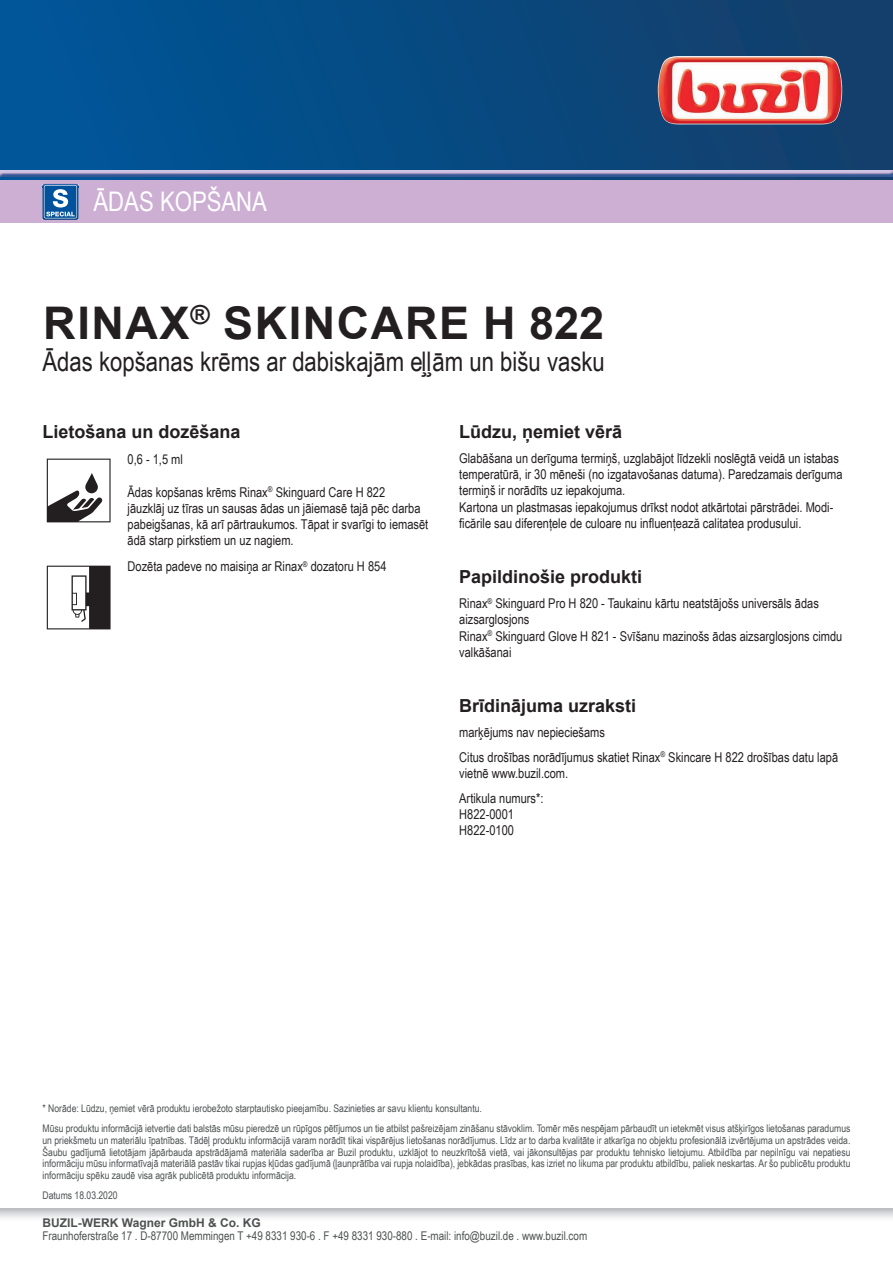
<style>
.page{position:relative;width:893px;height:1263px;background:#fff}
.page>*{position:absolute;margin:0;border:0;box-sizing:border-box;transform-origin:0 0}
.t1{font:700 45px "Arial";letter-spacing:.035em;color:#231f20}
.t2{font:27px "Arial Narrow";color:#231f20}
.t3{font:27px "Arial Narrow";color:#fff}
.t4{font:700 18px "Arial";color:#231f20}
.t5{font:13.5px/16.2px "Arial Narrow";color:#231f20}
.t6{font:12px "Arial Narrow";color:#4e5151}
.t7{font:700 12px "Arial";color:#4e5151}
.t8{font:10.5px/11.7px "Arial Narrow";color:#4d5152}
</style>
<div class="page">
<svg style="left:0;top:1209px;width:893px;height:9px;background:#d9dadc"></svg>
<svg style="left:47px;top:459px;width:64px;height:63px"></svg>
<svg style="left:47px;top:566px;width:64px;height:63px"></svg>
<div style="left:0;top:0;width:893px;height:180px;background:linear-gradient(to right,#00569a,#143e69)"></div>
<img style="left:658px;top:56px;width:184px;height:68px">
<hr style="left:0;top:0;width:1px;height:180px;background:#015599">
<div style="left:0;top:169px;width:893px;height:8px;background:#015599;opacity:.75"></div>
<div style="left:0;top:180px;width:893px;height:43px;background:#ccafd3"></div>
<img style="left:43px;top:184px;width:35px;height:36px">
<svg style="left:44px;top:185px;width:35px;height:33px"></svg>
<h2 class="t3" style="left:94px;top:182px;width:175px">ĀDAS KOPŠANA</h2>
<h1 class="t1" style="left:43px;top:291px;width:562px">RINAX<sup>®</sup> SKINCARE H 822</h1>
<h2 class="t2" style="left:43px;top:342px;width:564px">Ādas kopšanas krēms ar dabiskajām eļļām un bišu vasku</h2>
<h3 class="t4" style="left:43px;top:419px;width:200px">Lietošana un dozēšana</h3>
<p class="t5" style="left:128px;top:451px;width:57px">0,6 - 1,5 ml</p>
<p class="t5" style="left:128px;top:483px;width:302px">Ādas kopšanas krēms Rinax<sup>®</sup> Skinguard Care H 822<br>jāuzklāj uz tīras un sausas ādas un jāiemasē tajā pēc darba pabeigšanas, kā arī pārtraukumos. Tāpat ir svarīgi to iemasēt ādā starp pirkstiem un uz nagiem.</p>
<p class="t5" style="left:128px;top:558px;width:260px">Dozēta padeve no maisiņa ar Rinax<sup>®</sup> dozatoru H 854</p>
<h3 class="t4" style="left:459px;top:419px;width:165px">Lūdzu, ņemiet vērā</h3>
<p class="t5" style="left:459px;top:450px;width:385px">Glabāšana un derīguma termiņš, uzglabājot līdzekli noslēgtā veidā un istabas temperatūrā, ir 30 mēneši (no izgatavošanas datuma). Paredzamais derīguma termiņš ir norādīts uz iepakojuma.<br>Kartona un plastmasas iepakojumus drīkst nodot atkārtotai pārstrādei. Modi&shy;ficările sau diferențele de culoare nu influențează calitatea produsului.</p>
<h3 class="t4" style="left:459px;top:564px;width:185px">Papildinošie produkti</h3>
<p class="t5" style="left:459px;top:595px;width:385px">Rinax<sup>®</sup> Skinguard Pro H 820 - Taukainu kārtu neatstājošs universāls ādas aizsarglosjons<br>Rinax<sup>®</sup> Skinguard Glove H 821 - Svīšanu mazinošs ādas aizsarglosjons cimdu valkāšanai</p>
<h3 class="t4" style="left:459px;top:693px;width:179px">Brīdinājuma uzraksti</h3>
<p class="t5" style="left:459px;top:719px;width:380px;line-height:24.8px">marķējums nav nepieciešams<br>Citus drošības norādījumus skatiet Rinax<sup>®</sup> Skincare H 822 drošības datu lapā</p>
<p class="t5" style="left:459px;top:760px;width:110px;line-height:24.8px">vietnē www.buzil.com.<br>Artikula numurs*:</p>
<p class="t5" style="left:459px;top:805px;width:56px">H822-0001<br>H822-0100</p>
<p class="t8" style="left:43px;top:1098px;width:809px;line-height:20.2px">* Norāde: Lūdzu, ņemiet vērā produktu ierobežoto starptautisko pieejamību. Sazinieties ar savu klientu konsultantu.<br>Mūsu produktu informācijā ietvertie dati balstās mūsu pieredzē un rūpīgos pētījumos un tie atbilst pašreizējam zināšanu stāvoklim. Tomēr mēs nespējam pārbaudīt un ietekmēt visus atšķirīgos lietošanas paradumus</p>
<p class="t8" style="left:43px;top:1134px;width:809px;text-align:justify">un priekšmetu un materiālu īpatnības. Tādēļ produktu informācijā varam norādīt tikai vispārējus lietošanas norādījumus. Līdz ar to darba kvalitāte ir atkarīga no objektu profesionālā izvērtējuma un apstrādes veida.<br>Šaubu gadījumā lietotājam jāpārbauda apstrādājamā materiāla saderība ar Buzil produktu, uzklājot to neuzkrītošā vietā, vai jākonsultējas par produktu tehnisko lietojumu. Atbildība par nepilnīgu vai nepatiesu informāciju mūsu informatīvajā materiālā pastāv tikai rupjas kļūdas gadījumā (ļaunprātība vai rupja nolaidība), jebkādas prasības, kas izriet no likuma par produktu atbildību, paliek neskartas. Ar šo publicētu produktu informāciju spēku zaudē visa agrāk publicētā produktu informācija.</p>
<p class="t8" style="left:43px;top:1189px;width:77px">Datums 18.03.2020</p>
<p class="t7" style="left:43px;top:1214px;width:220px">BUZIL-WERK Wagner GmbH &amp; Co. KG</p>
<p class="t6" style="left:43px;top:1227px;width:546px">Fraunhoferstraße 17 . D-87700 Memmingen T +49 8331 930-6 . F +49 8331 930-880 . E-mail: info@buzil.de . www.buzil.com</p>
</div>
